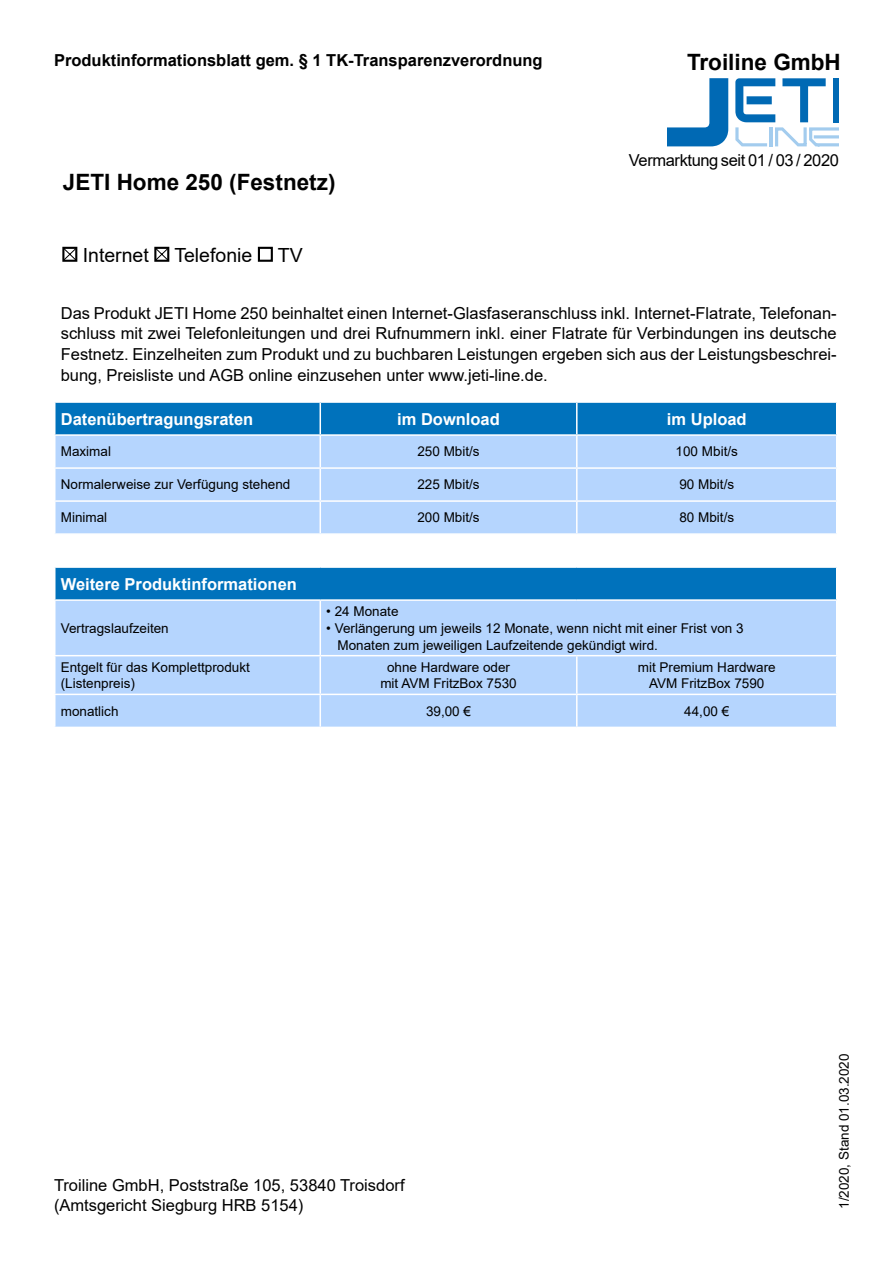
<style>
.page{position:relative;width:893px;height:1263px;background:#fff}
.page>*{position:absolute;margin:0;border:0;box-sizing:border-box;transform-origin:0 0}
.t1{font:700 22.5px "Arial";color:#000}
.t2{font:19.5px "Arial";color:#000}
.t3{font:16.5px/20.7px "Arial";color:#000}
.t4{font:700 16.5px "Arial";color:#fff}
.t5{font:700 16.5px "Arial";color:#000}
.t6{font:16.5px "Arial";letter-spacing:-.025em;color:#000}
.t7{font:13.5px/16.8px "Arial";color:#000}
</style>
<div class="page">
<svg style="left:668px;top:79px;width:60px;height:67px"></svg>
<svg style="left:735px;top:79px;width:104px;height:67px"></svg>
<div style="left:56px;top:403px;width:780px;height:31px;background:#0072bc"></div>
<svg style="left:56px;top:436px;width:780px;height:291px;background:#a9cef6"></svg>
<hr style="left:320px;top:403px;width:1px;height:31px;background:#fff">
<hr style="left:576px;top:403px;width:2px;height:31px;background:#fff">
<hr style="left:320px;top:436px;width:1px;height:31px;background:#fff">
<hr style="left:576px;top:436px;width:2px;height:31px;background:#fff">
<hr style="left:54px;top:467px;width:266px;height:2px;background:#fff">
<hr style="left:320px;top:467px;width:257px;height:2px;background:#fff">
<hr style="left:320px;top:469px;width:1px;height:31px;background:#fff">
<hr style="left:577px;top:467px;width:260px;height:2px;background:#fff">
<hr style="left:576px;top:469px;width:2px;height:31px;background:#fff">
<hr style="left:54px;top:500px;width:266px;height:2px;background:#fff">
<hr style="left:320px;top:500px;width:257px;height:2px;background:#fff">
<hr style="left:320px;top:502px;width:1px;height:31px;background:#fff">
<hr style="left:577px;top:500px;width:260px;height:2px;background:#fff">
<hr style="left:576px;top:502px;width:2px;height:31px;background:#fff">
<hr style="left:54px;top:533px;width:266px;height:2px;background:#fff">
<hr style="left:320px;top:533px;width:257px;height:2px;background:#fff">
<hr style="left:577px;top:533px;width:260px;height:2px;background:#fff">
<hr style="left:54px;top:566px;width:266px;height:2px;background:#fff">
<hr style="left:320px;top:566px;width:257px;height:2px;background:#fff">
<hr style="left:577px;top:566px;width:260px;height:2px;background:#fff">
<hr style="left:54px;top:599px;width:266px;height:2px;background:#fff">
<hr style="left:320px;top:599px;width:257px;height:2px;background:#fff">
<hr style="left:320px;top:601px;width:1px;height:54px;background:#fff">
<hr style="left:577px;top:599px;width:260px;height:2px;background:#fff">
<hr style="left:54px;top:655px;width:266px;height:1px;background:#fff">
<hr style="left:320px;top:655px;width:257px;height:1px;background:#fff">
<hr style="left:320px;top:656px;width:1px;height:38px;background:#fff">
<hr style="left:577px;top:655px;width:260px;height:1px;background:#fff">
<hr style="left:576px;top:656px;width:2px;height:38px;background:#fff">
<hr style="left:54px;top:694px;width:266px;height:1px;background:#fff">
<hr style="left:320px;top:694px;width:257px;height:1px;background:#fff">
<hr style="left:320px;top:695px;width:1px;height:32px;background:#fff">
<hr style="left:577px;top:694px;width:260px;height:1px;background:#fff">
<hr style="left:576px;top:695px;width:2px;height:32px;background:#fff">
<svg style="left:65px;top:250px;width:9px;height:9px"></svg>
<div style="left:62px;top:247px;width:15px;height:15px;border:2px solid #000"></div>
<svg style="left:157px;top:250px;width:9px;height:9px"></svg>
<div style="left:154px;top:247px;width:15px;height:15px;border:2px solid #000"></div>
<div style="left:258px;top:247px;width:15px;height:15px;border:2px solid #000"></div>
<p class="t5" style="left:54px;top:49px;width:490px">Produktinformationsblatt gem. § 1 TK-Transparenzverordnung</p>
<h1 class="t1" style="left:63px;top:166px;width:274px">JETI Home 250 (Festnetz)</h1>
<p class="t2" style="left:83px;top:241px;width:68px">Internet</p>
<p class="t2" style="left:174px;top:241px;width:80px">Telefonie</p>
<p class="t2" style="left:278px;top:241px;width:26px">TV</p>
<h1 class="t1" style="left:687px;top:47px;width:155px">Troiline GmbH</h1>
<p class="t6" style="left:629px;top:149px;width:211px">Vermarktung seit 01 / 03 / 2020</p>
<p class="t3" style="left:61px;top:303px;width:777px;text-align:justify">Das Produkt JETI Home 250 beinhaltet einen Internet-Glasfaseranschluss inkl. Internet-Flatrate, Telefonan&shy;schluss mit zwei Telefonleitungen und drei Rufnummern inkl. einer Flatrate für Verbindungen ins deutsche Festnetz. Einzelheiten zum Produkt und zu buchbaren Leistungen ergeben sich aus der Leistungsbeschrei&shy;bung, Preisliste und AGB online einzusehen unter www.jeti-line.de.</p>
<p class="t4" style="left:61px;top:407px;width:194px">Datenübertragungsraten</p>
<p class="t4" style="left:397px;top:407px;width:104px">im Download</p>
<p class="t4" style="left:667px;top:407px;width:81px">im Upload</p>
<p class="t7" style="left:61px;top:443px;width:52px">Maximal</p>
<p class="t7" style="left:417px;top:443px;width:64px">250 Mbit/s</p>
<p class="t7" style="left:676px;top:443px;width:64px">100 Mbit/s</p>
<p class="t7" style="left:61px;top:476px;width:231px">Normalerweise zur Verfügung stehend</p>
<p class="t7" style="left:417px;top:476px;width:64px">225 Mbit/s</p>
<p class="t7" style="left:679px;top:476px;width:56px">90 Mbit/s</p>
<p class="t7" style="left:61px;top:509px;width:48px">Minimal</p>
<p class="t7" style="left:417px;top:509px;width:64px">200 Mbit/s</p>
<p class="t7" style="left:679px;top:509px;width:56px">80 Mbit/s</p>
<p class="t4" style="left:61px;top:572px;width:238px">Weitere Produktinformationen</p>
<p class="t7" style="left:61px;top:619px;width:110px">Vertragslaufzeiten</p>
<p class="t7" style="left:326px;top:603px;width:74px">• 24 Monate</p>
<p class="t7" style="left:338px;top:619px;width:408px;text-indent:-11px">• Verlängerung um jeweils 12 Monate, wenn nicht mit einer Frist von 3<br>Monaten zum jeweiligen Laufzeitende gekündigt wird.</p>
<p class="t7" style="left:61px;top:658px;width:191px">Entgelt für das Komplettprodukt (Listenpreis)</p>
<p class="t7" style="left:380px;top:658px;width:138px;text-align:center">ohne Hardware oder mit AVM FritzBox 7530</p>
<p class="t7" style="left:638px;top:658px;width:140px;text-align:center">mit Premium Hardware<br>AVM FritzBox 7590</p>
<p class="t7" style="left:61px;top:702px;width:59px">monatlich</p>
<p class="t7" style="left:426px;top:702px;width:47px">39,00 €</p>
<p class="t7" style="left:684px;top:702px;width:47px">44,00 €</p>
<p class="t3" style="left:54px;top:1175px;width:352px;line-height:19.8px">Troiline GmbH, Poststraße 105, 53840 Troisdorf (Amtsgericht Siegburg HRB 5154)</p>
<p class="t7" style="left:836px;top:1209px;width:157px;rotate:-90deg">1/2020, Stand 01.03.2020</p>
</div>
